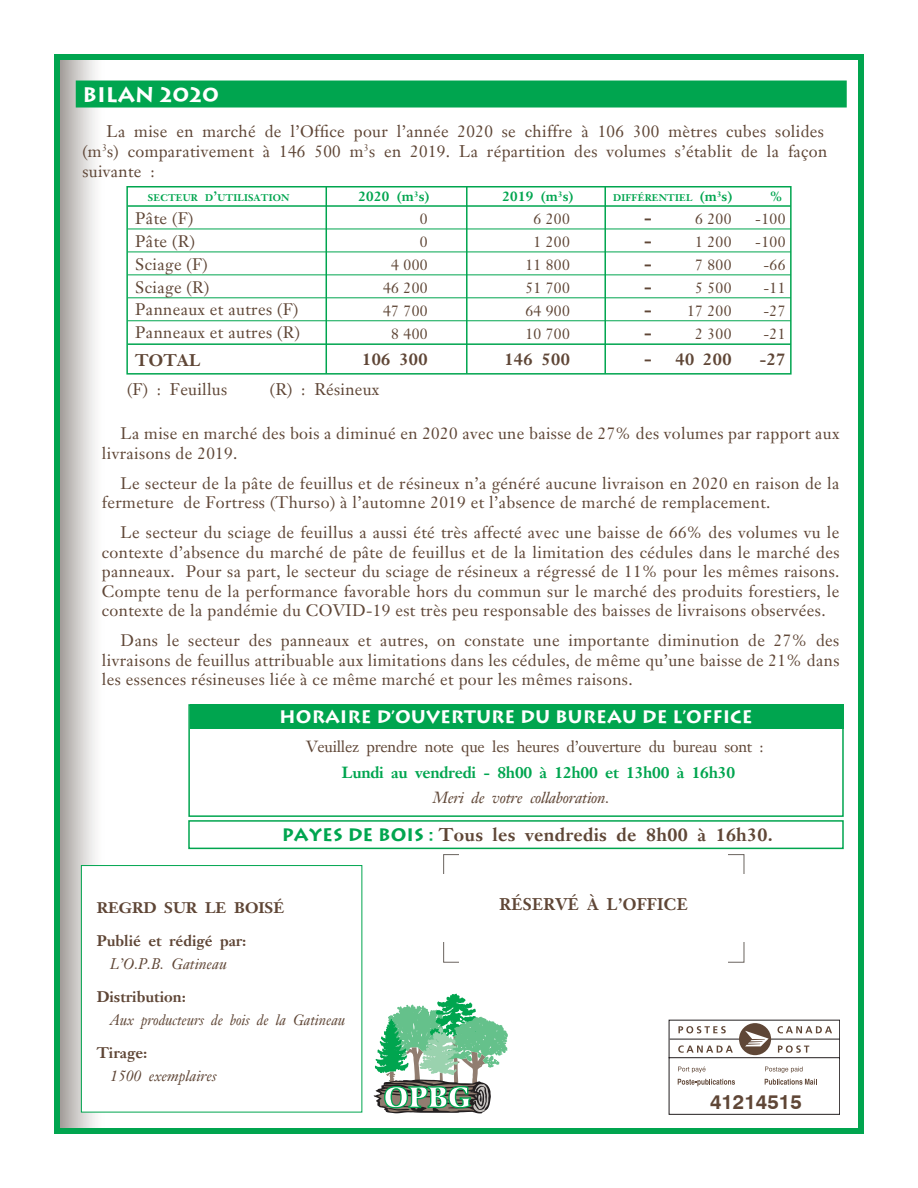
<style>
.page{position:relative;width:918px;height:1188px;background:#fff}
.page>*{position:absolute;margin:0;border:0;box-sizing:border-box;transform-origin:0 0}
.t1{font:700 21px "Lithos";color:#fff}
.t2{font:700 20.25px "Swiss 721 BT";color:#5f4636}
.t3{font:700 19.5px/22.8px "Janson Text";color:#5f4636;text-align:justify}
.t4{font:700 18px "Janson Text";letter-spacing:.015em;color:#5f4636}
.t5{font:700 18px "Lithos";color:#fff}
.t6{font:16.5px/19.5px "Janson Text";letter-spacing:.02em;color:#5f4636}
.t7{font:700 16.5px "Janson Text";letter-spacing:.02em;color:#5f4636}
.t8{font:700 16.5px "Janson Text";letter-spacing:.02em;color:#5f4636;scale:.95 1}
.t9{font:15.75px "Janson Text";letter-spacing:-.015em;color:#5f4636}
.t10{font:700 15.75px "Janson Text";letter-spacing:-.015em;color:#00a54f}
.t11{font:italic 15.75px "Janson Text";letter-spacing:-.015em;color:#5f4636}
.t12{font:15px/22.8px "Janson Text";letter-spacing:.02em;color:#5f4636;text-align:center}
.t13{font:700 15px "Janson Text";color:#5f4636}
.t14{font:italic 15px "Janson Text";color:#5f4636;scale:.94 1}
.t15{font:italic 15px "Janson Text";color:#5f4636}
.t16{font:700 13.5px "Janson Text";letter-spacing:.02em;color:#00a54f}
.t17{font:700 9.45px "Janson Text";letter-spacing:.02em;color:#00a54f}
.s1{font-size:13.5px}
.s2{font-size:19.5px}
.s3{font-family:"Lithos";color:#00a54f}
</style>
<div class="page">
<img style="left:61px;top:61px;width:44px;height:1066px">
<svg style="left:669px;top:1020px;width:171px;height:95px"></svg>
<div style="left:54px;top:54px;width:810px;height:1080px;border:6px solid #00a54f"></div>
<div style="left:82px;top:866px;width:280px;height:246px;background:#fff"></div>
<div style="left:81px;top:865px;width:281px;height:247px;border:1px solid #00a54f"></div>
<div style="left:188px;top:820px;width:656px;height:29px;border:2px solid #00a54f"></div>
<div style="left:190px;top:704px;width:654px;height:24px;background:#00a54f"></div>
<div style="left:188px;top:704px;width:656px;height:113px;border:2px solid #00a54f"></div>
<div style="left:76px;top:81px;width:771px;height:27px;background:#00a54f"></div>
<div style="left:126px;top:186px;width:666px;height:189px;border:2px solid #00a54f"></div>
<hr style="left:326px;top:187px;width:1px;height:187px;background:#00a54f">
<hr style="left:466px;top:187px;width:2px;height:187px;background:#00a54f">
<hr style="left:604px;top:187px;width:2px;height:187px;background:#00a54f">
<hr style="left:128px;top:343px;width:663px;height:2px;background:#00a54f">
<hr style="left:128px;top:320px;width:663px;height:1px;background:#00a54f">
<hr style="left:128px;top:297px;width:663px;height:1px;background:#00a54f">
<hr style="left:128px;top:274px;width:663px;height:1px;background:#00a54f">
<hr style="left:128px;top:252px;width:663px;height:1px;background:#00a54f">
<hr style="left:128px;top:229px;width:663px;height:1px;background:#00a54f">
<hr style="left:128px;top:205px;width:663px;height:2px;background:#00a54f">
<svg style="left:374px;top:994px;width:134px;height:119px"></svg>
<p class="t1" style="left:82px;top:82px;width:138px">BILAN 2020</p>
<p class="t6" style="left:82px;top:121px;width:746px;text-indent:24px">La mise en marché de l’Office pour l’année 2020 se chiffre à 106 300 mètres cubes solides (m<sup>3</sup>s) comparativement à 146 500 m<sup>3</sup>s en 2019. La répartition des volumes s’établit de la façon suivante :</p>
<p class="t17" style="left:148px;top:192px;width:143px">SECTEUR D<span class="s1">’</span>UTILISATION</p>
<p class="t16" style="left:359px;top:188px;width:72px">2020 (m<sup>3</sup>s)</p>
<p class="t16" style="left:503px;top:188px;width:72px">2019 (m<sup>3</sup>s)</p>
<p class="t17" style="left:613px;top:192px;width:121px">DIFFÉRENTIEL <span class="s1">(m</span><sup>3</sup><span class="s1">s)</span></p>
<p class="t16" style="left:770px;top:188px;width:14px">%</p>
<p class="t6" style="left:135px;top:207px;width:166px;line-height:22.8px">Pâte (F)<br>Pâte (R)<br>Sciage (F)<br>Sciage (R)<br>Panneaux et autres (F)<br>Panneaux et autres (R)</p>
<p class="t12" style="left:383px;top:208px;width:46px;text-align:right">0<br>0<br>4 000<br>46 200<br>47 700<br>8 400</p>
<p class="t7" style="left:362px;top:349px;width:67px">106 300</p>
<p class="t12" style="left:525px;top:208px;width:46px">6 200<br>1 200<br>11 800<br>51 700<br>64 900<br>10 700</p>
<p class="t12" style="left:687px;top:208px;width:46px">6 200<br>1 200<br>7 800<br>5 500<br>17 200<br>2 300</p>
<p class="t12" style="left:755px;top:208px;width:32px">-100 -100 -66 -11 -27 -21</p>
<p class="t3" style="left:644px;top:206px;width:10px">- - - - - -</p>
<p class="t7" style="left:504px;top:349px;width:67px">146 500</p>
<p class="t7" style="left:644px;top:349px;width:89px"><span class="s2">-</span> 40 200</p>
<p class="t7" style="left:759px;top:349px;width:28px">-27</p>
<p class="t7" style="left:135px;top:350px;width:67px">TOTAL</p>
<p class="t6" style="left:127px;top:380px;width:101px">(F) : Feuillus</p>
<p class="t6" style="left:270px;top:380px;width:111px">(R) : Résineux</p>
<p class="t6" style="left:102px;top:424px;width:739px;text-indent:19px">La mise en marché des bois a diminué en 2020 avec une baisse de 27% des volumes par rapport aux livraisons de 2019.</p>
<p class="t6" style="left:102px;top:473px;width:739px;text-indent:19px">Le secteur de la pâte de feuillus et de résineux n’a généré aucune livraison en 2020 en raison de la fermeture de Fortress (Thurso) à l’automne 2019 et l’absence de marché de remplacement.</p>
<p class="t6" style="left:102px;top:523px;width:739px;text-align:justify;text-indent:19px">Le secteur du sciage de feuillus a aussi été très affecté avec une baisse de 66% des volumes vu le contexte d’absence du marché de pâte de feuillus et de la limitation des cédules dans le marché des panneaux. Pour sa part, le secteur du sciage de résineux a régressé de 11% pour les mêmes raisons.<br>Compte tenu de la performance favorable hors du commun sur le marché des produits forestiers, le contexte de la pandémie du COVID-19 est très peu responsable des baisses de livraisons observées.</p>
<p class="t6" style="left:102px;top:631px;width:739px;text-align:justify;text-indent:19px">Dans le secteur des panneaux et autres, on constate une importante diminution de 27% des livraisons de feuillus attribuable aux limitations dans les cédules, de même qu’une baisse de 21% dans les essences résineuses liée à ce même marché et pour les mêmes raisons.</p>
<p class="t5" style="left:279px;top:706px;width:475px">HORAIRE D’OUVERTURE DU BUREAU DE L’OFFICE</p>
<p class="t9" style="left:306px;top:737px;width:459px">Veuillez prendre note que les heures d’ouverture du bureau sont :</p>
<p class="t10" style="left:342px;top:762px;width:395px">Lundi au vendredi - 8h00 à 12h00 et 13h00 à 16h30</p>
<p class="t11" style="left:433px;top:788px;width:178px">Meri de votre collaboration.</p>
<p class="t4" style="left:282px;top:823px;width:493px"><span class="s3">PAYES DE BOIS :</span> Tous les vendredis de 8h00 à 16h30.</p>
<p class="t13" style="left:97px;top:898px;width:189px">REGRD SUR LE BOISÉ</p>
<p class="t8" style="left:499px;top:894px;width:200px">RÉSERVÉ À L’OFFICE</p>
<p class="t13" style="left:97px;top:931px;width:151px">Publié et rédigé par:</p>
<p class="t15" style="left:110px;top:955px;width:118px">L’O.P.B. Gatineau</p>
<p class="t13" style="left:97px;top:987px;width:91px">Distribution:</p>
<p class="t14" style="left:110px;top:1011px;width:252px">Aux producteurs de bois de la Gatineau</p>
<p class="t13" style="left:97px;top:1043px;width:52px">Tirage:</p>
<p class="t15" style="left:110px;top:1067px;width:108px">1500 exemplaires</p>
<p class="t2" style="left:710px;top:1090px;width:93px">41214515</p>
</div>
